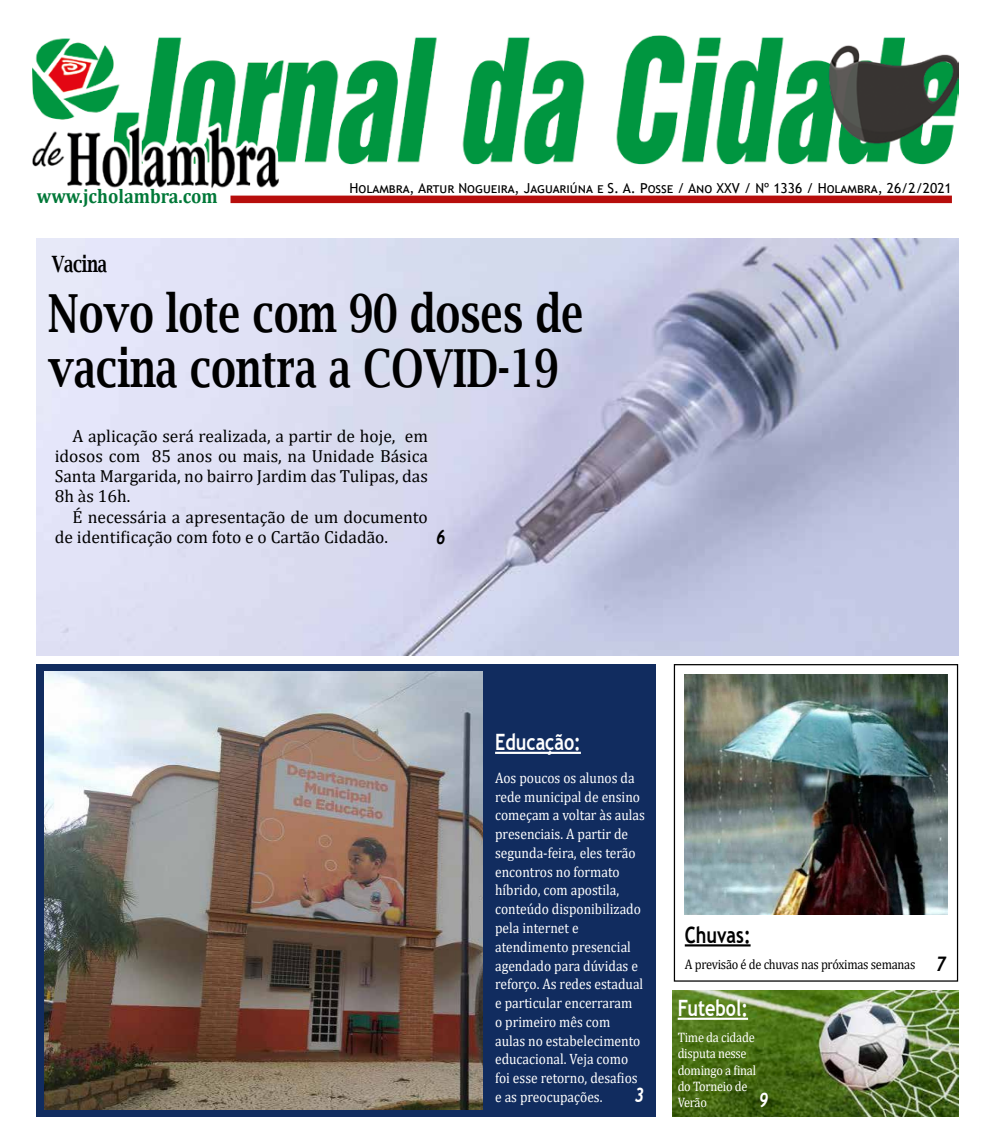
<style>
.page{position:relative;width:993px;height:1124px;background:#fff}
.page>*{position:absolute;margin:0;border:0;box-sizing:border-box;transform-origin:0 0}
.t1{font:600 52.5px/55px "Lucida Bright";color:#000;scale:.75 1}
.t2{font:700 22.5px "Trebuchet MS";color:#fff;scale:.8 1}
.t3{font:700 22.5px "Trebuchet MS";color:#000;scale:.8 1}
.t4{font:600 22.5px "Lucida Bright";letter-spacing:-.02em;color:#000;scale:.75 1}
.t5{font:700 20px "Cambria";color:#007838;scale:.91 1}
.t6{font:italic 700 20px "Trebuchet";color:#000;scale:.8 1}
.t7{font:italic 700 20px "Trebuchet";color:#fff;scale:.8 1}
.t8{font:17.5px/20px "Cambria";color:#000;text-align:justify}
.t9{font:15px/18.8px "Cambria";color:#fff;scale:.9 1}
.t10{font:13.75px "Trebuchet MS";color:#000}
.t11{font:13.75px/16.2px "Cambria";letter-spacing:-.02em;color:#fff;scale:.9 1}
.t12{font:13.75px "Cambria";letter-spacing:-.02em;color:#000;scale:.9 1}
</style>
<div class="page">
<div style="left:36px;top:664px;width:620px;height:452px;background:#112c5f"></div>
<img style="left:672px;top:990px;width:286px;height:126px">
<div style="left:673px;top:664px;width:284px;height:317px;border:1px solid #000"></div>
<img style="left:36px;top:239px;width:922px;height:416px">
<img style="left:32px;top:35px;width:926px;height:153px">
<svg style="left:35px;top:186px;width:185px;height:2px"></svg>
<div style="left:230px;top:195px;width:721px;height:8px;background:#b70e0c"></div>
<hr style="left:684px;top:944px;width:66px;height:2px;background:#000">
<hr style="left:677px;top:1017px;width:70px;height:2px;background:#fff">
<img style="left:684px;top:674px;width:263px;height:240px">
<img style="left:44px;top:671px;width:438px;height:438px">
<hr style="left:495px;top:751px;width:85px;height:2px;background:#fff">
<h3 class="t5" style="left:37px;top:182px;width:200px">www.jcholambra.com</h3>
<h2 class="t4" style="left:52px;top:251px;width:75px">Vacina</h2>
<p class="t10" style="left:349px;top:179px;width:603px">Holambra, Artur Nogueira, Jaguariúna e S. A. Posse / Ano XXV / Nº 1336 / Holambra, 26/2/2021</p>
<h1 class="t1" style="left:48px;top:285px;width:715px">Novo lote com 90 doses de vacina contra a COVID-19</h1>
<p class="t8" style="left:55px;top:426px;width:374px;text-indent:18px">A aplicação será realizada, a partir de hoje, em idosos com 85 anos ou mais, na Unidade Básica Santa Margarida, no bairro Jardim das Tulipas, das 8h às 16h.</p>
<p class="t8" style="left:55px;top:506px;width:374px;text-indent:18px">É necessária a apresentação de um documento de identificação com foto e o Cartão Cidadão.</p>
<h3 class="t6" style="left:436px;top:524px;width:13px">6</h3>
<h2 class="t2" style="left:495px;top:727px;width:109px">Educação:</h2>
<p class="t9" style="left:495px;top:768px;width:168px">Aos poucos os alunos da rede municipal de ensino começam a voltar às aulas presenciais. A partir de segunda-feira, eles terão encontros no formato híbrido, com apostila, conteúdo disponibilizado pela internet e atendimento presencial agendado para dúvidas e reforço. As redes estadual e particular encerraram<br>o primeiro mês com<br>aulas no estabelecimento educacional. Veja como foi esse retorno, desafios e as preocupações.</p>
<h3 class="t7" style="left:634px;top:1081px;width:13px">3</h3>
<h2 class="t3" style="left:684px;top:920px;width:84px">Chuvas:</h2>
<p class="t12" style="left:684px;top:955px;width:257px">A previsão é de chuvas nas próximas semanas</p>
<h2 class="t2" style="left:677px;top:993px;width:89px">Futebol:</h2>
<p class="t11" style="left:677px;top:1029px;width:88px">Time da cidade disputa nesse domingo a final do Torneio de<br>Verão</p>
<h3 class="t7" style="left:759px;top:1087px;width:13px">9</h3>
<h3 class="t6" style="left:935px;top:950px;width:13px">7</h3>
</div>
